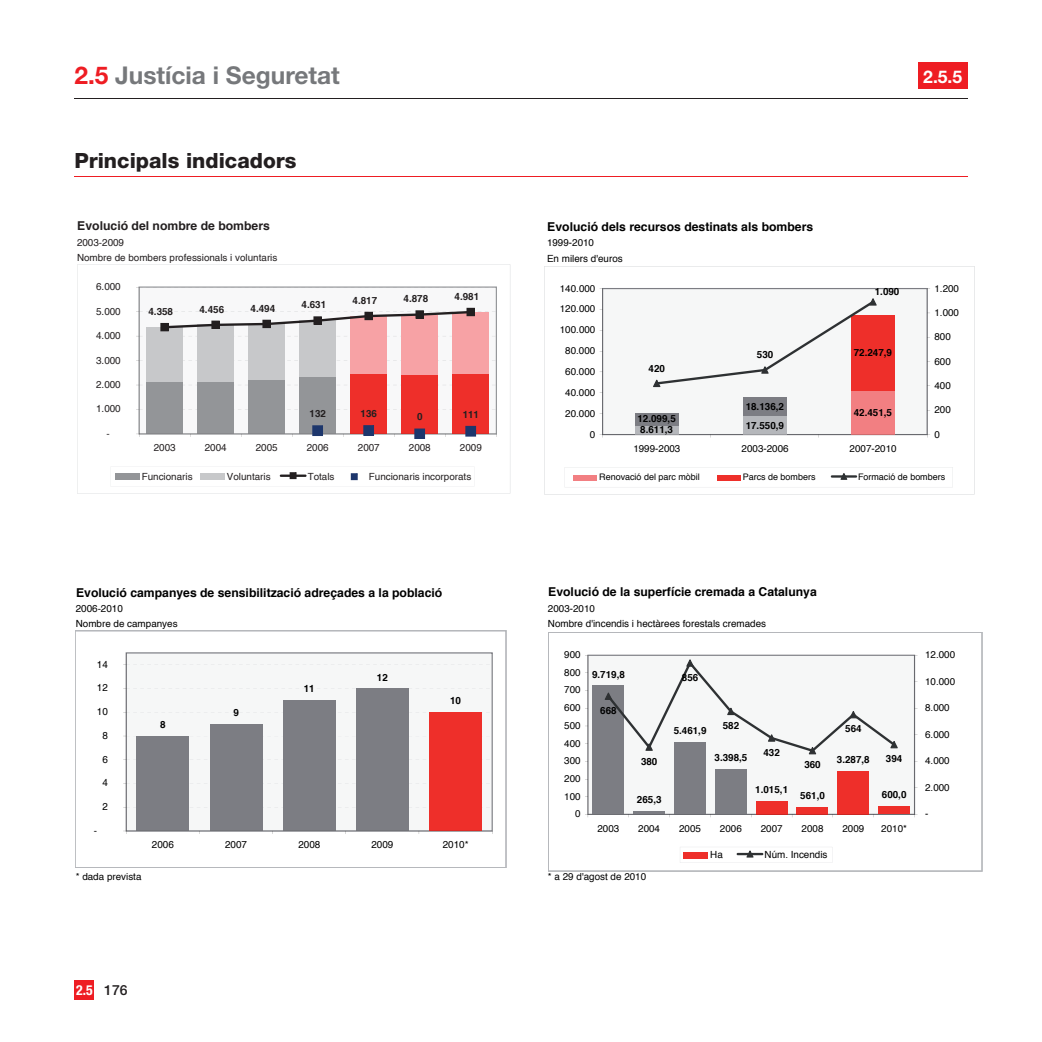
<style>
.page{position:relative;width:1042px;height:1042px;background:#fff}
.page>*{position:absolute;margin:0;border:0;box-sizing:border-box;transform-origin:0 0}
.t1{font:700 24.5px "Helvetica Neue";color:#76787b}
.t2{font:800 21px "Helvetica Neue";color:#231f20}
.t3{font:700 17.5px "Helvetica Neue";color:#fff}
.t4{font:500 14px "Helvetica Neue";color:#231f20}
.t5{font:700 condensed 13.83px "Helvetica Neue";color:#fff}
.t6{font:700 12.25px "Helvetica";color:#000}
.t7{font:700 12.25px "Helvetica";color:#231f20}
.t8{font:9.8px/15.2px "Helvetica";color:#000}
.t9{font:9.8px/15.2px "Helvetica";color:#231f20}
.t10{font:700 9.8px "Helvetica";color:#000}
.t11{font:700 9.8px "Helvetica";color:#231f20}
.t12{font:8.92px "Helvetica";color:#000}
.s1{color:#ee1d23}
</style>
<div class="page">
<div style="left:74px;top:980px;width:20px;height:19px;background:#ee1d23"></div>
<hr style="left:74px;top:98px;width:893px;height:1px;background:#231f20">
<div style="left:918px;top:63px;width:49px;height:26px;background:#ee1d23"></div>
<hr style="left:74px;top:176px;width:893px;height:1px;background:#ee1d23">
<svg style="left:77px;top:264px;width:433px;height:229px"></svg>
<svg style="left:75px;top:631px;width:431px;height:237px"></svg>
<svg style="left:544px;top:266px;width:430px;height:228px"></svg>
<svg style="left:548px;top:632px;width:434px;height:239px"></svg>
<h1 class="t1" style="left:74px;top:60px;width:267px"><span class="s1">2.5</span> Justícia i Seguretat</h1>
<h3 class="t3" style="left:923px;top:65px;width:40px">2.5.5</h3>
<h2 class="t2" style="left:74px;top:148px;width:224px">Principals indicadors</h2>
<p class="t7" style="left:77px;top:219px;width:194px">Evolució del nombre de bombers</p>
<p class="t9" style="left:77px;top:234px;width:202px">2003-2009<br>Nombre de bombers professionals i voluntaris</p>
<p class="t6" style="left:547px;top:217px;width:267px">Evolució dels recursos destinats als bombers</p>
<p class="t8" style="left:547px;top:236px;width:77px">1999-2010<br>En milers d'euros</p>
<p class="t9" style="left:96px;top:279px;width:26px">6.000</p>
<p class="t9" style="left:96px;top:303px;width:26px">5.000</p>
<p class="t11" style="left:148px;top:305px;width:26px">4.358</p>
<p class="t11" style="left:199px;top:303px;width:26px">4.456</p>
<p class="t11" style="left:250px;top:302px;width:26px">4.494</p>
<p class="t11" style="left:301px;top:299px;width:26px">4.631</p>
<p class="t11" style="left:352px;top:294px;width:26px">4.817</p>
<p class="t11" style="left:403px;top:293px;width:26px">4.878</p>
<p class="t11" style="left:454px;top:290px;width:26px">4.981</p>
<p class="t8" style="left:560px;top:281px;width:37px">140.000</p>
<p class="t8" style="left:560px;top:302px;width:37px">120.000</p>
<p class="t10" style="left:875px;top:284px;width:26px">1.090</p>
<p class="t8" style="left:934px;top:281px;width:26px">1.200</p>
<p class="t8" style="left:934px;top:305px;width:26px">1.000</p>
<p class="t9" style="left:96px;top:328px;width:26px">4.000</p>
<p class="t8" style="left:560px;top:322px;width:37px">100.000</p>
<p class="t8" style="left:934px;top:329px;width:18px">800</p>
<p class="t9" style="left:96px;top:352px;width:26px">3.000</p>
<p class="t8" style="left:565px;top:343px;width:32px">80.000</p>
<p class="t8" style="left:565px;top:364px;width:32px">60.000</p>
<p class="t10" style="left:648px;top:360px;width:18px">420</p>
<p class="t10" style="left:757px;top:347px;width:18px">530</p>
<p class="t10" style="left:854px;top:344px;width:40px">72.247,9</p>
<p class="t8" style="left:934px;top:354px;width:18px">600</p>
<p class="t9" style="left:96px;top:377px;width:26px">2.000</p>
<p class="t8" style="left:565px;top:385px;width:32px">40.000</p>
<p class="t8" style="left:934px;top:378px;width:18px">400</p>
<p class="t9" style="left:96px;top:401px;width:26px">1.000</p>
<p class="t9" style="left:107px;top:426px;width:5px">-</p>
<p class="t11" style="left:310px;top:408px;width:18px">132</p>
<p class="t11" style="left:361px;top:408px;width:18px">136</p>
<p class="t11" style="left:417px;top:411px;width:7px">0</p>
<p class="t11" style="left:463px;top:408px;width:18px">111</p>
<p class="t8" style="left:565px;top:406px;width:32px">20.000</p>
<p class="t8" style="left:590px;top:427px;width:7px">0</p>
<p class="t10" style="left:637px;top:411px;width:40px">12.099,5</p>
<p class="t10" style="left:640px;top:422px;width:34px">8.611,3</p>
<p class="t10" style="left:745px;top:398px;width:40px">18.136,2</p>
<p class="t10" style="left:745px;top:417px;width:40px">17.550,9</p>
<p class="t10" style="left:854px;top:404px;width:40px">42.451,5</p>
<p class="t8" style="left:934px;top:402px;width:18px">200</p>
<p class="t8" style="left:934px;top:427px;width:7px">0</p>
<p class="t9" style="left:154px;top:440px;width:23px">2003</p>
<p class="t9" style="left:205px;top:440px;width:23px">2004</p>
<p class="t9" style="left:256px;top:440px;width:23px">2005</p>
<p class="t9" style="left:307px;top:440px;width:23px">2006</p>
<p class="t9" style="left:358px;top:440px;width:23px">2007</p>
<p class="t9" style="left:409px;top:440px;width:23px">2008</p>
<p class="t9" style="left:460px;top:440px;width:23px">2009</p>
<p class="t9" style="left:142px;top:469px;width:52px">Funcionaris</p>
<p class="t9" style="left:227px;top:469px;width:45px">Voluntaris</p>
<p class="t9" style="left:308px;top:469px;width:28px">Totals</p>
<p class="t9" style="left:369px;top:469px;width:104px">Funcionaris incorporats</p>
<p class="t8" style="left:633px;top:441px;width:49px">1999-2003</p>
<p class="t8" style="left:741px;top:441px;width:49px">2003-2006</p>
<p class="t8" style="left:849px;top:441px;width:49px">2007-2010</p>
<p class="t12" style="left:599px;top:470px;width:102px">Renovació del parc mòbil</p>
<p class="t12" style="left:743px;top:470px;width:74px">Parcs de bombers</p>
<p class="t12" style="left:858px;top:470px;width:89px">Formació de bombers</p>
<p class="t6" style="left:76px;top:585px;width:368px">Evolució campanyes de sensibilització adreçades a la població</p>
<p class="t8" style="left:76px;top:601px;width:103px">2006-2010<br>Nombre de campanyes</p>
<p class="t6" style="left:548px;top:582px;width:270px">Evolució de la superfície cremada a Catalunya</p>
<p class="t8" style="left:548px;top:601px;width:220px">2003-2010<br>Nombre d'incendis i hectàrees forestals cremades</p>
<p class="t8" style="left:564px;top:647px;width:18px">900</p>
<p class="t8" style="left:925px;top:647px;width:32px">12.000</p>
<p class="t8" style="left:97px;top:657px;width:12px">14</p>
<p class="t8" style="left:97px;top:680px;width:12px">12</p>
<p class="t10" style="left:304px;top:683px;width:12px">11</p>
<p class="t10" style="left:377px;top:671px;width:12px">12</p>
<p class="t8" style="left:564px;top:665px;width:18px">800</p>
<p class="t8" style="left:564px;top:683px;width:18px">700</p>
<p class="t10" style="left:592px;top:666px;width:34px">9.719,8</p>
<p class="t10" style="left:682px;top:669px;width:18px">856</p>
<p class="t8" style="left:925px;top:674px;width:32px">10.000</p>
<p class="t8" style="left:97px;top:704px;width:12px">10</p>
<p class="t10" style="left:233px;top:707px;width:7px">9</p>
<p class="t10" style="left:450px;top:695px;width:12px">10</p>
<p class="t8" style="left:564px;top:700px;width:18px">600</p>
<p class="t10" style="left:600px;top:703px;width:18px">668</p>
<p class="t8" style="left:925px;top:700px;width:26px">8.000</p>
<p class="t8" style="left:102px;top:728px;width:7px">8</p>
<p class="t10" style="left:160px;top:718px;width:7px">8</p>
<p class="t8" style="left:564px;top:718px;width:18px">500</p>
<p class="t8" style="left:564px;top:736px;width:18px">400</p>
<p class="t10" style="left:674px;top:723px;width:34px">5.461,9</p>
<p class="t10" style="left:723px;top:718px;width:18px">582</p>
<p class="t10" style="left:845px;top:721px;width:18px">564</p>
<p class="t8" style="left:925px;top:727px;width:26px">6.000</p>
<p class="t8" style="left:102px;top:752px;width:7px">6</p>
<p class="t8" style="left:564px;top:753px;width:18px">300</p>
<p class="t10" style="left:641px;top:753px;width:18px">380</p>
<p class="t10" style="left:714px;top:750px;width:34px">3.398,5</p>
<p class="t10" style="left:763px;top:744px;width:18px">432</p>
<p class="t10" style="left:804px;top:757px;width:18px">360</p>
<p class="t10" style="left:837px;top:751px;width:34px">3.287,8</p>
<p class="t10" style="left:886px;top:751px;width:18px">394</p>
<p class="t8" style="left:925px;top:753px;width:26px">4.000</p>
<p class="t8" style="left:102px;top:775px;width:7px">4</p>
<p class="t8" style="left:102px;top:799px;width:7px">2</p>
<p class="t8" style="left:564px;top:771px;width:18px">200</p>
<p class="t8" style="left:564px;top:789px;width:18px">100</p>
<p class="t8" style="left:575px;top:806px;width:7px">0</p>
<p class="t10" style="left:637px;top:791px;width:26px">265,3</p>
<p class="t10" style="left:755px;top:781px;width:34px">1.015,1</p>
<p class="t10" style="left:800px;top:787px;width:26px">561,0</p>
<p class="t10" style="left:882px;top:787px;width:26px">600,0</p>
<p class="t8" style="left:925px;top:780px;width:26px">2.000</p>
<p class="t8" style="left:925px;top:806px;width:5px">-</p>
<p class="t8" style="left:94px;top:823px;width:5px">-</p>
<p class="t8" style="left:597px;top:821px;width:23px">2003</p>
<p class="t8" style="left:638px;top:821px;width:23px">2004</p>
<p class="t8" style="left:679px;top:821px;width:23px">2005</p>
<p class="t8" style="left:720px;top:821px;width:23px">2006</p>
<p class="t8" style="left:761px;top:821px;width:23px">2007</p>
<p class="t8" style="left:801px;top:821px;width:23px">2008</p>
<p class="t8" style="left:842px;top:821px;width:23px">2009</p>
<p class="t8" style="left:881px;top:821px;width:27px">2010*</p>
<p class="t8" style="left:152px;top:837px;width:23px">2006</p>
<p class="t8" style="left:225px;top:837px;width:23px">2007</p>
<p class="t8" style="left:298px;top:837px;width:23px">2008</p>
<p class="t8" style="left:371px;top:837px;width:23px">2009</p>
<p class="t8" style="left:443px;top:837px;width:27px">2010*</p>
<p class="t8" style="left:710px;top:847px;width:14px">Ha</p>
<p class="t8" style="left:764px;top:847px;width:64px">Núm. Incendis</p>
<p class="t8" style="left:76px;top:869px;width:67px">* dada prevista</p>
<p class="t8" style="left:548px;top:869px;width:100px">* a 29 d'agost de 2010</p>
<h3 class="t5" style="left:76px;top:982px;width:18px">2.5</h3>
<h3 class="t4" style="left:104px;top:982px;width:25px">176</h3>
</div>
